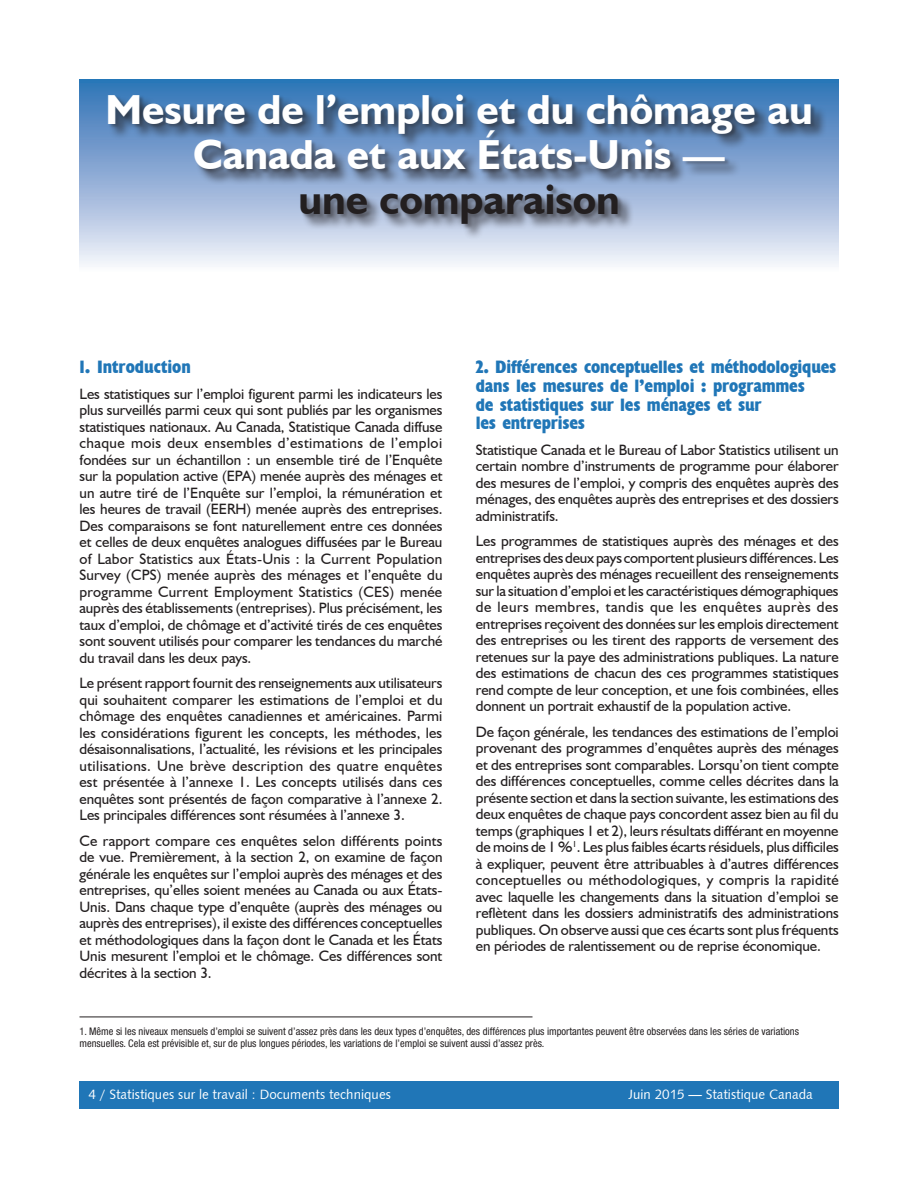
<style>
.page{position:relative;width:918px;height:1188px;background:#fff}
.page>*{position:absolute;margin:0;border:0;box-sizing:border-box;transform-origin:0 0}
.t1{font:700 42px/45px "Humanist 521 BT";color:#fff;text-align:center}
.t2{font:700 42px "Humanist 521 BT";color:#231f20}
.t3{font:700 condensed 18px/18.8px "Humanist 521 BT Xtra";letter-spacing:-.01em;color:#2076b7}
.t4{font:15px/16.5px "Humanist 521 BT";letter-spacing:-.005em;color:#231f20;text-align:justify}
.t5{font:13.5px "Humanist 531 BT Roman A";color:#fff}
.t6{font:condensed 10.5px/12px "Helvetica Neue LT Std";color:#231f20}
</style>
<div class="page">
<div style="left:80px;top:1081px;width:759px;height:27px;background:#2076b7"></div>
<div style="left:80px;top:79px;width:759px;height:192px;background:linear-gradient(to bottom,#2b6db4,#f5f2fa)"></div>
<hr style="left:80px;top:1017px;width:452px;height:1px;background:#231f20">
<div style="left:109px;top:96px;width:719px;height:145px;background:#231f20;opacity:.66"></div>
<div style="left:109px;top:95px;width:707px;height:134px;background:#231f20;opacity:.4"></div>
<h1 class="t1" style="left:105px;top:86px;width:709px">Mesure de l’emploi et du chômage au<br>Canada et aux États-Unis —</h1>
<h1 class="t2" style="left:298px;top:173px;width:323px">une comparaison</h1>
<p class="t3" style="left:80px;top:357px;width:113px">1. Introduction</p>
<p class="t4" style="left:80px;top:385px;width:365px">Les statistiques sur l’emploi figurent parmi les indicateurs les plus surveillés parmi ceux qui sont publiés par les organismes statistiques nationaux. Au Canada, Statistique Canada diffuse chaque mois deux ensembles d’estimations de l’emploi fondées sur un échantillon : un ensemble tiré de l’Enquête sur la population active (EPA) menée auprès des ménages et un autre tiré de l’Enquête sur l’emploi, la rémunération et les heures de travail (EERH) menée auprès des entreprises.<br>Des comparaisons se font naturellement entre ces données et celles de deux enquêtes analogues diffusées par le Bureau of Labor Statistics aux États-Unis : la Current Population Survey (CPS) menée auprès des ménages et l’enquête du programme Current Employment Statistics (CES) menée auprès des établissements (entreprises). Plus précisément, les taux d’emploi, de chômage et d’activité tirés de ces enquêtes sont souvent utilisés pour comparer les tendances du marché du travail dans les deux pays.</p>
<p class="t4" style="left:80px;top:675px;width:365px">Le présent rapport fournit des renseignements aux utilisateurs qui souhaitent comparer les estimations de l’emploi et du chômage des enquêtes canadiennes et américaines. Parmi les considérations figurent les concepts, les méthodes, les désaisonnalisations, l’actualité, les révisions et les principales utilisations. Une brève description des quatre enquêtes est présentée à l’annexe 1. Les concepts utilisés dans ces enquêtes sont présentés de façon comparative à l’annexe 2.<br>Les principales différences sont résumées à l’annexe 3.</p>
<p class="t4" style="left:80px;top:832px;width:365px">Ce rapport compare ces enquêtes selon différents points de vue. Premièrement, à la section 2, on examine de façon générale les enquêtes sur l’emploi auprès des ménages et des entreprises, qu’elles soient menées au Canada ou aux États-Unis. Dans chaque type d’enquête (auprès des ménages ou auprès des entreprises), il existe des différences conceptuelles et méthodologiques dans la façon dont le Canada et les États Unis mesurent l’emploi et le chômage. Ces différences sont décrites à la section 3.</p>
<p class="t3" style="left:476px;top:357px;width:362px">2. Différences conceptuelles et méthodologiques dans les mesures de l’emploi : programmes<br>de statistiques sur les ménages et sur<br>les entreprises</p>
<p class="t4" style="left:476px;top:441px;width:365px">Statistique Canada et le Bureau of Labor Statistics utilisent un certain nombre d’instruments de programme pour élaborer des mesures de l’emploi, y compris des enquêtes auprès des ménages, des enquêtes auprès des entreprises et des dossiers administratifs.</p>
<p class="t4" style="left:476px;top:533px;width:365px">Les programmes de statistiques auprès des ménages et des entreprises des deux pays comportent plusieurs différences. Les enquêtes auprès des ménages recueillent des renseignements sur la situation d’emploi et les caractéristiques démographiques de leurs membres, tandis que les enquêtes auprès des entreprises reçoivent des données sur les emplois directement des entreprises ou les tirent des rapports de versement des retenues sur la paye des administrations publiques. La nature des estimations de chacun des ces programmes statistiques rend compte de leur conception, et une fois combinées, elles donnent un portrait exhaustif de la population active.</p>
<p class="t4" style="left:476px;top:723px;width:365px">De façon générale, les tendances des estimations de l’emploi provenant des programmes d’enquêtes auprès des ménages et des entreprises sont comparables. Lorsqu’on tient compte des différences conceptuelles, comme celles décrites dans la présente section et dans la section suivante, les estimations des deux enquêtes de chaque pays concordent assez bien au fil du temps (graphiques 1 et 2), leurs résultats différant en moyenne de moins de 1 %<sup>1</sup>. Les plus faibles écarts résiduels, plus difficiles à expliquer, peuvent être attribuables à d’autres différences conceptuelles ou méthodologiques, y compris la rapidité avec laquelle les changements dans la situation d’emploi se reflètent dans les dossiers administratifs des administrations publiques. On observe aussi que ces écarts sont plus fréquents en périodes de ralentissement ou de reprise économique.</p>
<p class="t6" style="left:80px;top:1026px;width:721px">1. Même si les niveaux mensuels d’emploi se suivent d’assez près dans les deux types d’enquêtes, des différences plus importantes peuvent être observées dans les séries de variations mensuelles. Cela est prévisible et, sur de plus longues périodes, les variations de l’emploi se suivent aussi d’assez près.</p>
<p class="t5" style="left:89px;top:1086px;width:304px">4 / Statistiques sur le travail : Documents techniques</p>
<p class="t5" style="left:629px;top:1086px;width:186px">Juin 2015 — Statistique Canada</p>
</div>
